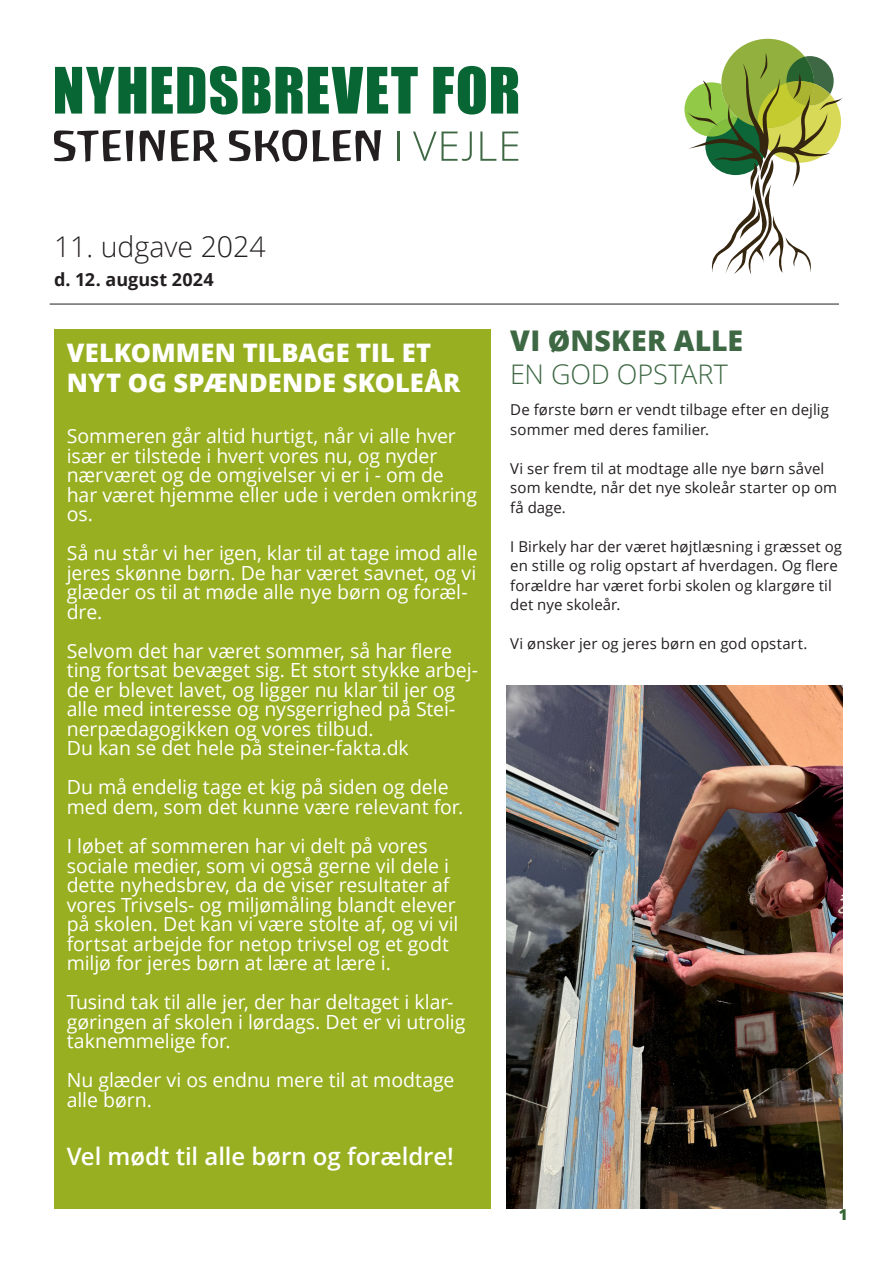
<style>
.page{position:relative;width:893px;height:1263px;background:#fff}
.page>*{position:absolute;margin:0;border:0;box-sizing:border-box;transform-origin:0 0}
.t1{font:300 28.5px "Open Sans";color:#231f20}
.t2{font:800 28.5px "Open Sans";letter-spacing:.01em;color:#3d6843}
.t3{font:300 27px "Open Sans";letter-spacing:-.005em;color:#3d6843}
.t4{font:800 25.5px/30.6px "Open Sans";letter-spacing:.005em;color:#fff}
.t5{font:600 24px "Open Sans";letter-spacing:-.005em;color:#fff}
.t6{font:19.5px/19.5px "Open Sans";letter-spacing:-.005em;color:#fff}
.t7{font:700 18px "Open Sans";color:#231f20}
.t8{font:15px/19.5px "Open Sans";letter-spacing:.005em;color:#231f20}
.t9{font:800 15px "Open Sans";color:#363}
</style>
<div class="page">
<div style="left:54px;top:330px;width:437px;height:879px;background:#98af22"></div>
<hr style="left:50px;top:304px;width:789px;height:1px;background:#231f20">
<div style="left:721px;top:39px;width:93px;height:89px;background:#92b03d;border-radius:50%"></div>
<svg style="left:684px;top:53px;width:159px;height:222px"></svg>
<svg style="left:55px;top:66px;width:463px;height:49px"></svg>
<svg style="left:54px;top:130px;width:79px;height:32px"></svg>
<svg style="left:139px;top:130px;width:26px;height:31px"></svg>
<svg style="left:171px;top:130px;width:47px;height:32px"></svg>
<svg style="left:313px;top:130px;width:68px;height:32px"></svg>
<hr style="left:398px;top:132px;width:2px;height:29px;background:#3d6843">
<svg style="left:413px;top:132px;width:59px;height:29px"></svg>
<svg style="left:480px;top:132px;width:16px;height:29px"></svg>
<svg style="left:502px;top:132px;width:16px;height:29px"></svg>
<svg style="left:229px;top:130px;width:78px;height:32px"></svg>
<img style="left:507px;top:686px;width:335px;height:523px">
<p class="t1" style="left:54px;top:228px;width:213px">11. udgave 2024</p>
<p class="t7" style="left:54px;top:267px;width:161px">d. 12. august 2024</p>
<p class="t4" style="left:67px;top:336px;width:395px">VELKOMMEN TILBAGE TIL ET<br>NYT OG SPÆNDENDE SKOLEÅR</p>
<p class="t6" style="left:67px;top:426px;width:412px">Sommeren går altid hurtigt, når vi alle hver især er tilstede i hvert vores nu, og nyder nærværet og de omgivelser vi er i - om de har været hjemme eller ude i verden omkring os.</p>
<p class="t6" style="left:67px;top:543px;width:412px">Så nu står vi her igen, klar til at tage imod alle jeres skønne børn. De har været savnet, og vi glæder os til at møde alle nye børn og foræl&shy;dre.</p>
<p class="t6" style="left:67px;top:641px;width:413px">Selvom det har været sommer, så har flere ting fortsat bevæget sig. Et stort stykke arbej&shy;de er blevet lavet, og ligger nu klar til jer og alle med interesse og nysgerrighed på Stei&shy;nerpædagogikken og vores tilbud.</p>
<p class="t6" style="left:67px;top:738px;width:343px">Du kan se det hele på steiner-fakta.dk</p>
<p class="t6" style="left:67px;top:777px;width:398px">Du må endelig tage et kig på siden og dele med dem, som det kunne være relevant for.</p>
<p class="t6" style="left:67px;top:836px;width:393px">I løbet af sommeren har vi delt på vores sociale medier, som vi også gerne vil dele i dette nyhedsbrev, da de viser resultater af vores Trivsels- og miljømåling blandt elever på skolen. Det kan vi være stolte af, og vi vil fortsat arbejde for netop trivsel og et godt miljø for jeres børn at lære at lære i.</p>
<p class="t6" style="left:67px;top:992px;width:400px">Tusind tak til alle jer, der har deltaget i klar&shy;gøringen af skolen i lørdags. Det er vi utrolig taknemmelige for.</p>
<p class="t6" style="left:67px;top:1070px;width:389px">Nu glæder vi os endnu mere til at modtage alle børn.</p>
<p class="t5" style="left:67px;top:1140px;width:389px">Vel mødt til alle børn og forældre!</p>
<p class="t2" style="left:510px;top:319px;width:234px">VI ØNSKER ALLE</p>
<p class="t3" style="left:510px;top:355px;width:219px">EN GOD OPSTART</p>
<p class="t8" style="left:510px;top:400px;width:320px">De første børn er vendt tilbage efter en dejlig sommer med deres familier.</p>
<p class="t8" style="left:510px;top:458px;width:328px">Vi ser frem til at modtage alle nye børn såvel som kendte, når det nye skoleår starter op om få dage.</p>
<p class="t8" style="left:510px;top:536px;width:333px">I Birkely har der været højtlæsning i græsset og en stille og rolig opstart af hverdagen. Og flere forældre har været forbi skolen og klargøre til det nye skoleår.</p>
<p class="t8" style="left:510px;top:634px;width:299px">Vi ønsker jer og jeres børn en god opstart.</p>
<p class="t9" style="left:839px;top:1203px;width:10px">1</p>
</div>
